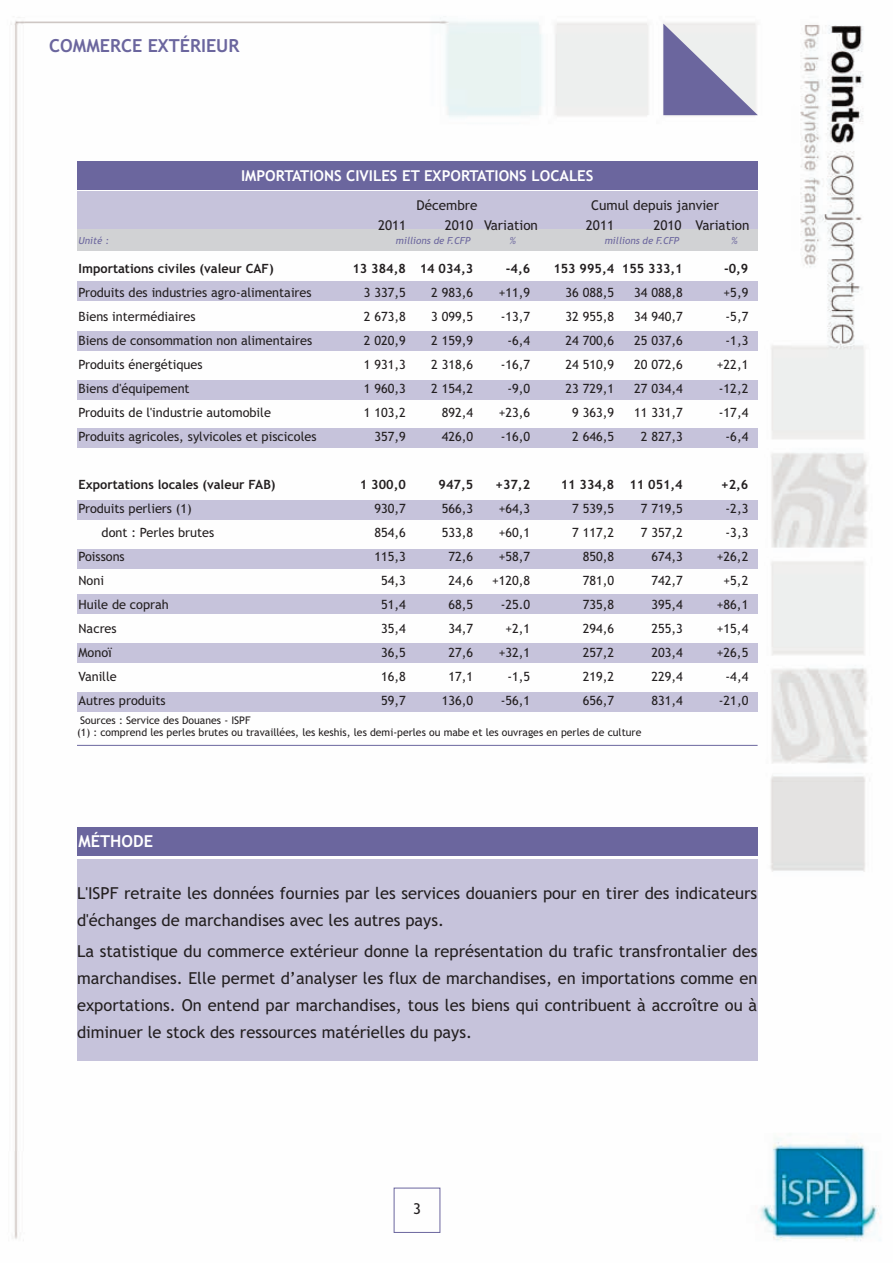
<style>
.page{position:relative;width:893px;height:1263px;background:#fff}
.page>*{position:absolute;margin:0;border:0;box-sizing:border-box;transform-origin:0 0}
.t1{font:700 18px "Trebuchet MS";color:#6b669e}
.t2{font:16.5px/27px "Trebuchet MS";color:#231f20}
.t3{font:700 16.5px "Trebuchet MS";color:#fff}
.t4{font:700 15px "Trebuchet MS";color:#fff}
.t5{font:15px "Trebuchet MS";color:#231f20}
.t6{font:13.5px/20.2px "Trebuchet MS";color:#231f20}
.t7{font:12.75px/24px "Trebuchet MS";color:#231f20;text-align:right}
.t8{font:700 12.75px "Trebuchet MS";color:#231f20}
.t9{font:10.5px/12.6px "Trebuchet MS";color:#231f20}
.t10{font:italic 9.75px "Trebuchet MS";color:#6b669e}
</style>
<div class="page">
<img style="left:11px;top:17px;width:870px;height:1224px">
<svg style="left:663px;top:24px;width:95px;height:91px;background:#acaac6"></svg>
<div style="left:77px;top:827px;width:680px;height:28px;background:#6b669e"></div>
<div style="left:77px;top:860px;width:680px;height:201px;background:#c6c3db"></div>
<div style="left:77px;top:162px;width:681px;height:28px;background:#6b669e"></div>
<div style="left:77px;top:191px;width:681px;height:39px;background:#c6c3db"></div>
<div style="left:77px;top:229px;width:680px;height:11px;background:#d1d2d4"></div>
<hr style="left:77px;top:745px;width:681px;height:1px;background:#6b669e">
<div style="left:77px;top:282px;width:680px;height:19px;background:#c6c3db"></div>
<div style="left:77px;top:331px;width:680px;height:20px;background:#c6c3db"></div>
<div style="left:77px;top:381px;width:680px;height:19px;background:#c6c3db"></div>
<div style="left:77px;top:429px;width:680px;height:19px;background:#c6c3db"></div>
<div style="left:77px;top:500px;width:680px;height:19px;background:#c6c3db"></div>
<div style="left:77px;top:549px;width:680px;height:19px;background:#c6c3db"></div>
<div style="left:77px;top:595px;width:680px;height:19px;background:#c6c3db"></div>
<div style="left:77px;top:643px;width:680px;height:19px;background:#c6c3db"></div>
<div style="left:77px;top:692px;width:680px;height:19px;background:#c6c3db"></div>
<div style="left:77px;top:240px;width:680px;height:11px;background:#d1d2d4"></div>
<h1 class="t1" style="left:49px;top:35px;width:192px">COMMERCE EXTÉRIEUR</h1>
<p class="t4" style="left:241px;top:167px;width:354px">IMPORTATIONS CIVILES ET EXPORTATIONS LOCALES</p>
<p class="t6" style="left:416px;top:195px;width:63px">Décembre</p>
<p class="t6" style="left:378px;top:215px;width:30px">2011</p>
<p class="t6" style="left:445px;top:215px;width:95px">2010 Variation</p>
<p class="t6" style="left:586px;top:195px;width:135px;text-indent:5px">Cumul depuis janvier<br>2011</p>
<p class="t6" style="left:653px;top:215px;width:98px">2010 Variation</p>
<p class="t10" style="left:79px;top:235px;width:32px">Unité :</p>
<p class="t10" style="left:396px;top:235px;width:76px">millions de F.CFP</p>
<p class="t10" style="left:510px;top:235px;width:7px">%</p>
<p class="t10" style="left:605px;top:235px;width:76px">millions de F.CFP</p>
<p class="t10" style="left:731px;top:235px;width:7px">%</p>
<p class="t8" style="left:79px;top:261px;width:197px">Importations civiles (valeur CAF)</p>
<p class="t7" style="left:79px;top:281px;width:239px;text-align:left">Produits des industries agro-alimentaires Biens intermédiaires<br>Biens de consommation non alimentaires Produits énergétiques<br>Biens d'équipement<br>Produits de l'industrie automobile Produits agricoles, sylvicoles et piscicoles</p>
<p class="t8" style="left:79px;top:477px;width:199px">Exportations locales (valeur FAB)</p>
<p class="t7" style="left:79px;top:497px;width:115px">Produits perliers (1)</p>
<p class="t7" style="left:102px;top:521px;width:114px">dont : Perles brutes</p>
<p class="t7" style="left:79px;top:545px;width:48px">Poissons</p>
<p class="t7" style="left:79px;top:569px;width:27px">Noni</p>
<p class="t7" style="left:79px;top:593px;width:92px">Huile de coprah</p>
<p class="t7" style="left:79px;top:617px;width:40px">Nacres</p>
<p class="t7" style="left:79px;top:641px;width:35px">Monoï</p>
<p class="t7" style="left:79px;top:665px;width:40px">Vanille</p>
<p class="t7" style="left:79px;top:689px;width:89px">Autres produits</p>
<p class="t8" style="left:352px;top:261px;width:55px">13 384,8</p>
<p class="t7" style="left:364px;top:281px;width:43px">3 337,5<br>2 673,8<br>2 020,9<br>1 931,3<br>1 960,3<br>1 103,2<br>357,9</p>
<p class="t8" style="left:360px;top:477px;width:47px">1 300,0</p>
<p class="t7" style="left:374px;top:497px;width:33px;text-align:center">930,7<br>854,6<br>115,3<br>54,3<br>51,4<br>35,4<br>36,5<br>16,8<br>59,7</p>
<p class="t8" style="left:420px;top:261px;width:55px">14 034,3</p>
<p class="t7" style="left:431px;top:281px;width:43px">2 983,6<br>3 099,5<br>2 159,9<br>2 318,6<br>2 154,2<br>892,4<br>426,0</p>
<p class="t8" style="left:439px;top:477px;width:36px">947,5</p>
<p class="t7" style="left:442px;top:497px;width:33px;text-align:center">566,3<br>533,8<br>72,6<br>24,6<br>68,5<br>34,7<br>27,6<br>17,1<br>136,0</p>
<p class="t8" style="left:506px;top:261px;width:26px">-4,6</p>
<p class="t7" style="left:499px;top:281px;width:33px">+11,9 -13,7 -6,4 -16,7 -9,0 +23,6 -16,0</p>
<p class="t8" style="left:496px;top:477px;width:36px">+37,2</p>
<p class="t7" style="left:492px;top:496px;width:40px">+64,3 +60,1 +58,7 +120,8 -25.0 +2,1 +32,1 -1,5 -56,1</p>
<p class="t8" style="left:553px;top:261px;width:62px">153 995,4</p>
<p class="t7" style="left:565px;top:280px;width:50px;text-align:center">36 088,5<br>32 955,8<br>24 700,6<br>24 510,9<br>23 729,1<br>9 363,9<br>2 646,5</p>
<p class="t8" style="left:561px;top:477px;width:55px">11 334,8</p>
<p class="t7" style="left:572px;top:496px;width:43px">7 539,5<br>7 117,2<br>850,8<br>781,0<br>735,8<br>294,6<br>257,2<br>219,2<br>656,7</p>
<p class="t8" style="left:622px;top:261px;width:62px">155 333,1</p>
<p class="t7" style="left:634px;top:280px;width:50px;text-align:center">34 088,8<br>34 940,7<br>25 037,6<br>20 072,6<br>27 034,4<br>11 331,7<br>2 827,3</p>
<p class="t8" style="left:629px;top:477px;width:55px">11 051,4</p>
<p class="t7" style="left:641px;top:496px;width:43px">7 719,5<br>7 357,2<br>674,3<br>742,7<br>395,4<br>255,3<br>203,4<br>229,4<br>831,4</p>
<p class="t9" style="left:77px;top:714px;width:566px;text-indent:3px">Sources : Service des Douanes - ISPF<br>(1) : comprend les perles brutes ou travaillées, les keshis, les demi-perles ou mabe et les ouvrages en perles de culture</p>
<p class="t8" style="left:724px;top:261px;width:26px">-0,9</p>
<p class="t7" style="left:717px;top:280px;width:33px">+5,9 -5,7 -1,3 +22,1 -12,2 -17,4 -6,4</p>
<p class="t8" style="left:721px;top:477px;width:29px">+2,6</p>
<p class="t7" style="left:717px;top:496px;width:33px">-2,3 -3,3 +26,2 +5,2 +86,1 +15,4 +26,5 -4,4 -21,0</p>
<p class="t3" style="left:79px;top:832px;width:76px">MÉTHODE</p>
<p class="t2" style="left:77px;top:880px;width:682px">L'ISPF retraite les données fournies par les services douaniers pour en tirer des indicateurs d'échanges de marchandises avec les autres pays.</p>
<p class="t2" style="left:77px;top:938px;width:682px;text-align:justify">La statistique du commerce extérieur donne la représentation du trafic transfrontalier des marchandises. Elle permet d’analyser les flux de marchandises, en importations comme en exportations. On entend par marchandises, tous les biens qui contribuent à accroître ou à diminuer le stock des ressources matérielles du pays.</p>
<p class="t5" style="left:413px;top:1199px;width:9px">3</p>
</div>
